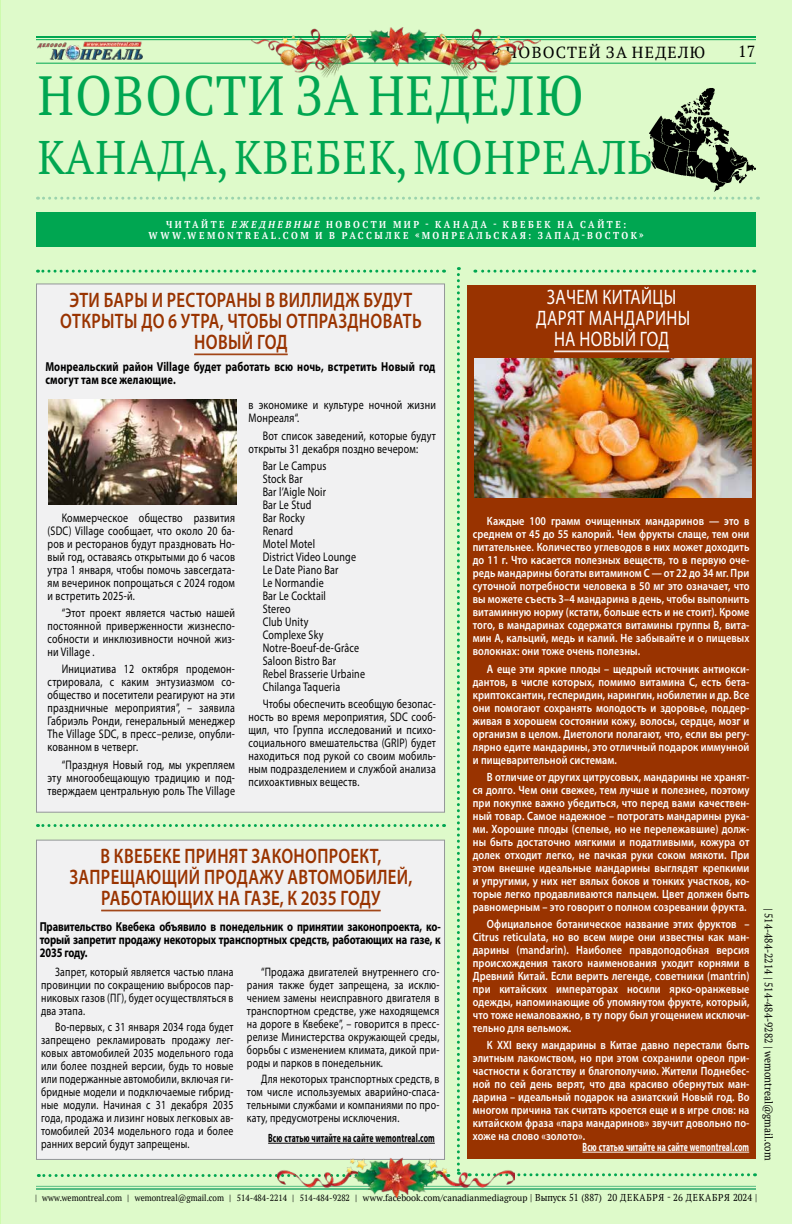
<style>
.page{position:relative;width:792px;height:1224px;background:#defaca}
.page>*{position:absolute;margin:0;border:0;box-sizing:border-box;transform-origin:0 0}
.t1{font:55px "PT Serif";letter-spacing:.03em;color:#00a651;scale:.9 1}
.t2{font:47px "PT Serif";letter-spacing:.03em;color:#00a651;scale:.9 1}
.t3{font:600 21px/21px "Myriad Pro";letter-spacing:.02em;color:#930;text-align:center;scale:.8 1}
.t4{font:21px/21px "Myriad Pro";letter-spacing:.02em;color:#fff;text-align:center;scale:.8 1}
.t5{font:16px "PT Serif";letter-spacing:.08em;color:#000}
.t6{font:700 13px/13px "Myriad Pro";letter-spacing:.005em;color:#000;scale:.8 1}
.t7{font:12.5px/13px "Myriad Pro";letter-spacing:.02em;color:#000;text-align:justify;scale:.8 1}
.t8{font:12.3px/13px "Myriad Pro";letter-spacing:.02em;color:#000;text-align:justify;scale:.8 1}
.t9{font:600 12px/13px "Myriad Pro";letter-spacing:.01em;color:#fff;text-align:justify;scale:.85 1}
.t10{font:700 12px "Myriad Pro";letter-spacing:.02em;color:#fff;scale:.64 1}
.t11{font:700 12px "Myriad Pro";letter-spacing:.02em;color:#000;scale:.64 1}
.t12{font:11px "PT Serif";color:#000}
.t13{font:700 10px/11px "PT Serif";letter-spacing:.28em;color:#fff;text-align:center;scale:.9 1}
.t14{font:9px "PT Serif";color:#000;scale:.9 1}
.s1{font-style:italic}
.s2{font-size:10px}
</style>
<div class="page">
<hr style="left:0;top:0;width:1px;height:1224px;background:#b1fa7d">
<img style="left:37px;top:41px;width:106px;height:20px">
<hr style="left:36px;top:63px;width:720px;height:1px;background:#00a651">
<hr style="left:36px;top:1186px;width:720px;height:1px;background:#57bd84">
<hr style="left:36px;top:1188px;width:720px;height:2px;background:#57bd84">
<hr style="left:36px;top:36px;width:720px;height:2px;background:#00a651">
<hr style="left:36px;top:39px;width:720px;height:1px;background:#00a651">
<div style="left:36px;top:283px;width:409px;height:530px;background:#f1f1f2;border:1px solid #939598"></div>
<div style="left:36px;top:840px;width:409px;height:320px;background:#f1f1f2;border:1px solid #939598"></div>
<svg style="left:37px;top:270px;width:401px;height:3px"></svg>
<svg style="left:37px;top:824px;width:401px;height:3px"></svg>
<svg style="left:475px;top:270px;width:273px;height:3px"></svg>
<svg style="left:38px;top:1174px;width:240px;height:3px"></svg>
<img style="left:648px;top:88px;width:107px;height:104px">
<svg style="left:38px;top:197px;width:721px;height:3px"></svg>
<svg style="left:457px;top:267px;width:3px;height:887px"></svg>
<div style="left:36px;top:212px;width:720px;height:35px;background:#00a651"></div>
<hr style="left:194px;top:354px;width:94px;height:1px;background:#930">
<hr style="left:194px;top:355px;width:94px;height:1px;background:#930">
<hr style="left:101px;top:910px;width:280px;height:1px;background:#930">
<hr style="left:101px;top:911px;width:280px;height:1px;background:#930">
<svg style="left:514px;top:1173px;width:241px;height:3px"></svg>
<div style="left:468px;top:286px;width:288px;height:873px;background:#930"></div>
<hr style="left:554px;top:351px;width:115px;height:1px;background:#fff">
<hr style="left:554px;top:352px;width:115px;height:1px;background:#fff">
<hr style="left:583px;top:1152px;width:166px;height:1px;background:#fff">
<img style="left:251px;top:27px;width:290px;height:51px">
<img style="left:278px;top:1156px;width:236px;height:42px">
<img style="left:475px;top:359px;width:276px;height:138px">
<img style="left:48px;top:400px;width:188px;height:104px">
<hr style="left:268px;top:1143px;width:167px;height:1px;background:#000">
<h3 class="t5" style="left:444px;top:42px;width:263px">ОБЗОР НОВОСТЕЙ ЗА НЕДЕЛЮ</h3>
<h1 class="t1" style="left:38px;top:60px;width:608px">НОВОСТИ ЗА НЕДЕЛЮ</h1>
<h2 class="t2" style="left:38px;top:127px;width:685px">КАНАДА, КВЕБЕК, МОНРЕАЛЬ</h2>
<p class="t13" style="left:149px;top:218px;width:552px">ЧИТАЙТЕ <span class="s1">ЕЖЕДНЕВНЫЕ</span> НОВОСТИ МИР - КАНАДА - КВЕБЕК НА САЙТЕ:<br>WWW.WEMONTREAL.COM И В РАССЫЛКЕ «МОНРЕАЛЬСКАЯ: ЗАПАД-ВОСТОК»</p>
<h3 class="t3" style="left:60px;top:289px;width:453px">ЭТИ БАРЫ И РЕСТОРАНЫ В ВИЛЛИДЖ БУДУТ<br>ОТКРЫТЫ ДО 6 УТРА, ЧТОБЫ ОТПРАЗДНОВАТЬ<br>НОВЫЙ ГОД</h3>
<p class="t6" style="left:45px;top:360px;width:489px">Монреальский район Village будет работать всю ночь, встретить Новый год смогут там все желающие.</p>
<h3 class="t4" style="left:536px;top:286px;width:194px">ЗАЧЕМ КИТАЙЦЫ<br>ДАРЯТ МАНДАРИНЫ<br>НА НОВЫЙ ГОД</h3>
<h3 class="t5" style="left:738px;top:41px;width:19px">17</h3>
<p class="t7" style="left:48px;top:511px;width:236px;text-indent:14px">Коммерческое общество развития (SDC) Village сообщает, что около 20 ба&shy;ров и ресторанов будут праздновать Но&shy;вый год, оставаясь открытыми до 6 часов утра 1 января, чтобы помочь завсегдата&shy;ям вечеринок попрощаться с 2024 годом и встретить 2025-й.</p>
<p class="t7" style="left:48px;top:606px;width:236px;text-indent:14px">“Этот проект является частью нашей постоянной приверженности жизнеспо&shy;собности и инклюзивности ночной жиз&shy;ни Village .</p>
<p class="t7" style="left:48px;top:663px;width:236px;text-indent:14px">Инициатива 12 октября продемон&shy;стрировала, с каким энтузиазмом со&shy;общество и посетители реагируют на эти праздничные мероприятия”, – заявила Габриэль Ронди, генеральный менеджер The Village SDC, в пресс–релизе, опубли&shy;кованном в четверг.</p>
<p class="t7" style="left:48px;top:758px;width:236px;text-indent:14px">“Празднуя Новый год, мы укрепляем эту многообещающую традицию и под&shy;тверждаем центральную роль The Village</p>
<p class="t7" style="left:249px;top:398px;width:236px">в экономике и культуре ночной жизни<br>Монреаля“.</p>
<p class="t7" style="left:249px;top:429px;width:236px;text-indent:14px">Вот список заведений, которые будут открыты 31 декабря поздно вечером:</p>
<p class="t7" style="left:263px;top:459px;width:129px;text-align:left">Bar Le Campus<br>Stock Bar<br>Bar l’Aigle Noir<br>Bar Le Stud<br>Bar Rocky<br>Renard<br>Motel Motel<br>District Video Lounge<br>Le Date Piano Bar<br>Le Normandie<br>Bar Le Cocktail<br>Stereo<br>Club Unity<br>Complexe Sky<br>Notre-Boeuf-de-Grâce<br>Saloon Bistro Bar<br>Rebel Brasserie Urbaine<br>Chilanga Taqueria</p>
<p class="t7" style="left:249px;top:697px;width:236px;text-indent:14px">Чтобы обеспечить всеобщую безопас&shy;ность во время мероприятия, SDC сооб&shy;щил, что Группа исследований и психо&shy;социального вмешательства (GRIP) будет находиться под рукой со своим мобиль&shy;ным подразделением и службой анализа психоактивных веществ.</p>
<h3 class="t3" style="left:69px;top:845px;width:430px">В КВЕБЕКЕ ПРИНЯТ ЗАКОНОПРОЕКТ,<br>ЗАПРЕЩАЮЩИЙ ПРОДАЖУ АВТОМОБИЛЕЙ,<br>РАБОТАЮЩИХ НА ГАЗЕ, К 2035 ГОДУ</h3>
<p class="t6" style="left:40px;top:920px;width:503px;text-align:justify">Правительство Квебека объявило в понедельник о принятии законопроекта, ко&shy;торый запретит продажу некоторых транспортных средств, работающих на газе, к 2035 году.</p>
<p class="t8" style="left:41px;top:965px;width:242px;text-indent:14px">Запрет, который является частью плана провинции по сокращению выбросов пар&shy;никовых газов (ПГ), будет осуществляться в два этапа.</p>
<p class="t8" style="left:41px;top:1020px;width:242px;text-indent:14px">Во-первых, с 31 января 2034 года будет запрещено рекламировать продажу лег&shy;ковых автомобилей 2035 модельного года или более поздней версии, будь то новые или подержанные автомобили, включая ги&shy;бридные модели и подключаемые гибрид&shy;ные модули. Начиная с 31 декабря 2035 года, продажа и лизинг новых легковых ав&shy;томобилей 2034 модельного года и более ранних версий будут запрещены.</p>
<p class="t8" style="left:247px;top:965px;width:242px;text-indent:14px">“Продажа двигателей внутреннего сго&shy;рания также будет запрещена, за исклю&shy;чением замены неисправного двигателя в транспортном средстве, уже находящемся на дороге в Квебеке”, – говорится в пресс&shy;релизе Министерства окружающей среды, борьбы с изменением климата, дикой при&shy;роды и парков в понедельник.</p>
<p class="t8" style="left:247px;top:1072px;width:242px;text-indent:14px">Для некоторых транспортных средств, в том числе используемых аварийно-спаса&shy;тельными службами и компаниями по про&shy;кату, предусмотрены исключения.</p>
<p class="t11" style="left:268px;top:1130px;width:262px">Всю статью читайте на сайте wemontreal.com</p>
<p class="t9" style="left:473px;top:515px;width:327px;text-indent:14px">Каждые 100 грамм очищенных мандаринов — это в среднем от 45 до 55 калорий. Чем фрукты слаще, тем они питательнее. Количество углеводов в них может доходить до 11 г. Что касается полезных веществ, то в первую оче&shy;редь мандарины богаты витамином С — от 22 до 34 мг. При суточной потребности человека в 50 мг это означает, что вы можете съесть 3–4 мандарина в день, чтобы выполнить витаминную норму (кстати, больше есть и не стоит). Кроме того, в мандаринах содержатся витамины группы В, вита&shy;мин А, кальций, медь и калий. Не забывайте и о пищевых волокнах: они тоже очень полезны.</p>
<p class="t9" style="left:473px;top:662px;width:327px;text-indent:14px">А еще эти яркие плоды – щедрый источник антиокси&shy;дантов, в числе которых, помимо витамина С, есть бета&shy;криптоксантин, гесперидин, нарингин, нобилетин и др. Все они помогают сохранять молодость и здоровье, поддер&shy;живая в хорошем состоянии кожу, волосы, сердце, мозг и организм в целом. Диетологи полагают, что, если вы регу&shy;лярно едите мандарины, это отличный подарок иммунной и пищеварительной системам.</p>
<p class="t9" style="left:473px;top:770px;width:327px;text-indent:14px">В отличие от других цитрусовых, мандарины не хранят&shy;ся долго. Чем они свежее, тем лучше и полезнее, поэтому при покупке важно убедиться, что перед вами качествен&shy;ный товар. Самое надежное – потрогать мандарины рука&shy;ми. Хорошие плоды (спелые, но не перележавшие) долж&shy;ны быть достаточно мягкими и податливыми, кожура от долек отходит легко, не пачкая руки соком мякоти. При этом внешне идеальные мандарины выглядят крепкими и упругими, у них нет вялых боков и тонких участков, ко&shy;торые легко продавливаются пальцем. Цвет должен быть равномерным – это говорит о полном созревании фрукта.</p>
<p class="t9" style="left:473px;top:917px;width:327px;text-indent:14px">Официальное ботаническое название этих фруктов – Citrus reticulata, но во всем мире они известны как ман&shy;дарины (mandarin). Наиболее правдоподобная версия происхождения такого наименования уходит корнями в Древний Китай. Если верить легенде, советники (mantrin) при китайских императорах носили ярко-оранжевые одежды, напоминающие об упомянутом фрукте, который, что тоже немаловажно, в ту пору был угощением исключи&shy;тельно для вельмож.</p>
<p class="t9" style="left:473px;top:1039px;width:327px;text-indent:14px">К XXI веку мандарины в Китае давно перестали быть элитным лакомством, но при этом сохранили ореол при&shy;частности к богатству и благополучию. Жители Поднебес&shy;ной по сей день верят, что два красиво обернутых ман&shy;дарина – идеальный подарок на азиатский Новый год. Во многом причина так считать кроется еще и в игре слов: на китайском фраза «пара мандаринов» звучит довольно по&shy;хоже на слово «золото».</p>
<p class="t10" style="left:583px;top:1139px;width:262px">Всю статью читайте на сайте wemontreal.com</p>
<h3 class="t4" style="left:495px;top:641px;width:298px">РЕБЕНОК ИЗ ОНТАРИО УМЕР ОТ<br>БЕШЕНСТВА ПОСЛЕ НОЧНОГО<br>УКУСА ЛЕТУЧЕЙ МЫШИ</h3>
<p class="t12" style="left:776px;top:908px;width:254px;rotate:90deg">| 514-484-2214 | 514-484-9282 | wemontreal@gmail.com</p>
<p class="t14" style="left:35px;top:1192px;width:804px">| www.wemontreal.com | wemontreal@gmail.com | 514-484-2214 | 514-484-9282 | www.facebook.com/canadianmediagroup <span class="s2">| Выпуск 51 (887) 20 ДЕКАБРЯ - 26 ДЕКАБРЯ 2024 |</span></p>
</div>
